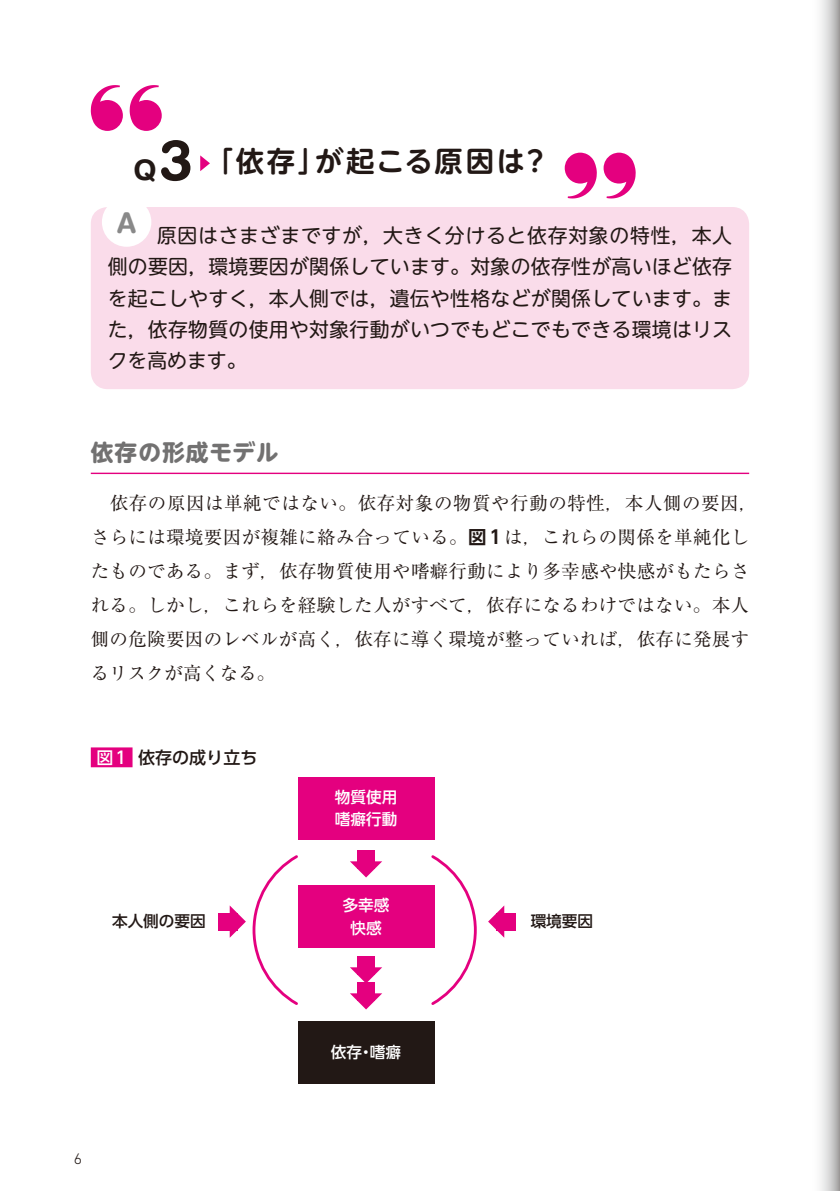
<style>
.page{position:relative;width:840px;height:1191px;background:#fff}
.page>*{position:absolute;margin:0;border:0;box-sizing:border-box;transform-origin:0 0}
.t1{font:700 28.4px "UD Shin M Go Pr 6 De";letter-spacing:.085em;color:#221815}
.t2{font:700 28.4px "Helvetica Rounded LT Std";color:#898989}
.t3{font:700 22.6px "UD Shin M Go Pr 6";letter-spacing:.045em;color:#727171}
.t4{font:19.8px/31.2px "UD Shin M Go Pr 6";letter-spacing:.015em;color:#221815;text-align:justify}
.t5{font:18.4px/34px "Ryumin Pr 6";letter-spacing:.02em;color:#221815}
.t6{font:500 17px "UD Shin Go Pr 6";color:#221815}
.t7{font:500 15.6px/22.6px "UD Shin Go Pr 6";color:#fff}
.t8{font:500 15.6px "UD Shin Go Pr 6";color:#221815}
.t9{font:300 15.6px "DIN Next LT Pro";color:#221815}
.s1{font-family:"Helvetica Rounded LT Std"}
.s2{font-family:"Helvetica Rounded LT Std";font-size:56.6px}
.s3{font-family:"UD Shin Go Pr 6 De";font-weight:700}
.s4{color:#fff}
</style>
<div class="page">
<div style="left:91px;top:747px;width:41px;height:20px;background:#e4007f"></div>
<div style="left:298px;top:777px;width:136px;height:62px;background:#e4007f"></div>
<div style="left:298px;top:885px;width:136px;height:62px;background:#e4007f"></div>
<div style="left:298px;top:1020px;width:136px;height:63px;background:#221815"></div>
<div style="left:357px;top:850px;width:17px;height:19px;background:#e4007f"></div>
<svg style="left:350px;top:861px;width:32px;height:16px"></svg>
<div style="left:218px;top:913px;width:19px;height:17px;background:#e4007f"></div>
<div style="left:496px;top:913px;width:19px;height:17px;background:#e4007f"></div>
<svg style="left:488px;top:906px;width:16px;height:31px"></svg>
<div style="left:357px;top:956px;width:17px;height:19px;background:#e4007f"></div>
<svg style="left:350px;top:967px;width:32px;height:16px"></svg>
<div style="left:357px;top:982px;width:17px;height:19px;background:#e4007f"></div>
<svg style="left:350px;top:993px;width:32px;height:16px"></svg>
<svg style="left:229px;top:855px;width:71px;height:150px"></svg>
<svg style="left:428px;top:855px;width:49px;height:150px"></svg>
<div style="left:91px;top:207px;width:657px;height:182px;background:#fadcea;border-radius:17px"></div>
<hr style="left:91px;top:472px;width:657px;height:2px;background:#e4007f">
<div style="left:102px;top:197px;width:49px;height:50px;background:#fff;border-radius:50%"></div>
<svg style="left:200px;top:155px;width:10px;height:16px"></svg>
<svg style="left:129px;top:85px;width:33px;height:46px"></svg>
<svg style="left:91px;top:85px;width:32px;height:46px"></svg>
<svg style="left:564px;top:153px;width:32px;height:45px"></svg>
<svg style="left:603px;top:153px;width:32px;height:45px"></svg>
<div style="left:811px;top:0;width:28px;height:1191px;background:linear-gradient(to right,#fff,#b7b7b7)"></div>
<hr style="left:839px;top:0;width:1px;height:1191px;background:#9b9897">
<h1 class="t1" style="left:133px;top:137px;width:417px"><span class="s1">Q</span><span class="s2">3</span> 「依存」が起こる原因は？</h1>
<h1 class="t2" style="left:117px;top:206px;width:20px">A</h1>
<p class="t4" style="left:108px;top:219px;width:625px;text-indent:49px">原因はさまざまですが，大きく分けると依存対象の特性，本人側の要因，環境要因が関係しています。対象の依存性が高いほど依存を起こしやすく，本人側では，遺伝や性格などが関係しています。また，依存物質の使用や対象行動がいつでもどこでもできる環境はリスクを高めます。</p>
<p class="t3" style="left:91px;top:433px;width:189px">依存の形成モデル</p>
<p class="t5" style="left:91px;top:485px;width:668px">　依存の原因は単純ではない。依存対象の物質や行動の特性，本人側の要因，さらには環境要因が複雑に絡み合っている。<span class="s3">図1</span>は，これらの関係を単純化したものである。まず，依存物質使用や嗜癖行動により多幸感や快感がもたらされる。しかし，これらを経験した人がすべて，依存になるわけではない。本人側の危険要因のレベルが高く，依存に導く環境が整っていれば，依存に発展するリスクが高くなる。</p>
<p class="t6" style="left:96px;top:743px;width:162px"><span class="s4">図1</span> 依存の成り立ち</p>
<p class="t7" style="left:334px;top:785px;width:64px">物質使用嗜癖行動</p>
<p class="t7" style="left:342px;top:893px;width:48px;text-align:center">多幸感快感</p>
<p class="t8" style="left:112px;top:908px;width:95px">本人側の要因</p>
<p class="t8" style="left:530px;top:908px;width:64px">環境要因</p>
<p class="t9" style="left:74px;top:1150px;width:10px">6</p>
<p class="t7" style="left:331px;top:1040px;width:72px">依存・嗜癖</p>
</div>
